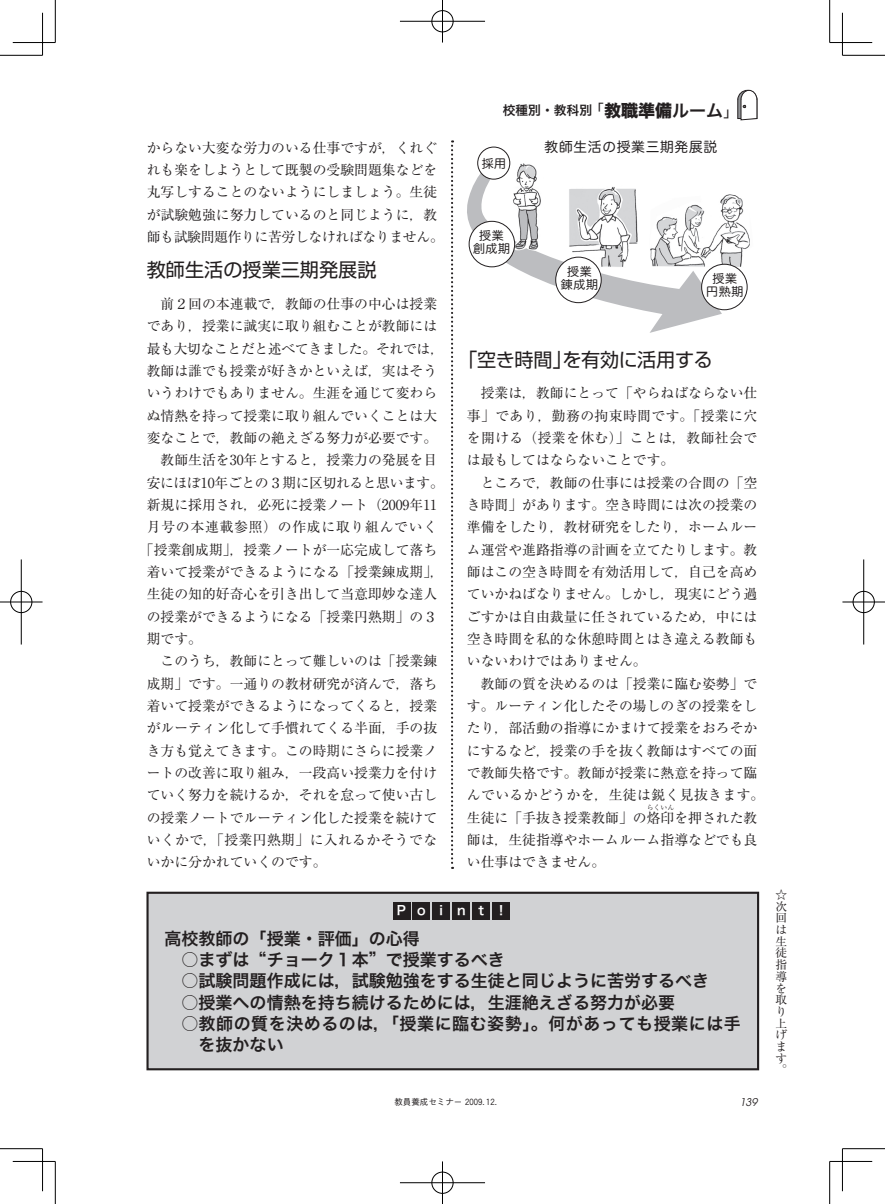
<style>
.page{position:relative;width:885px;height:1204px;background:#fff}
.page>*{position:absolute;margin:0;border:0;box-sizing:border-box;transform-origin:0 0}
.t1{font:19.2px "Shin Go Pro";letter-spacing:-.03em;color:#231f20}
.t2{font:19.2px "Shin Go Pro";color:#231f20}
.t3{font:16.95px "Hira Kaku Pro W6";color:#231f20}
.t4{font:16.95px "Hira Kaku Pro W6";letter-spacing:.03em;color:#231f20}
.t5{font:13.8px/22.4px "Ryumin Pr 6";color:#231f20}
.t6{font:13.8px "Ryumin Pr 6";letter-spacing:-.03em;color:#231f20}
.t7{font:13.8px "Ryumin Pr 6";letter-spacing:-.025em;color:#231f20}
.t8{font:13.8px "Ryumin Pr 6";letter-spacing:.03em;color:#231f20}
.t9{font:13.8px "Ryumin Pr 6";letter-spacing:.055em;color:#231f20}
.t10{font:13.8px "Hira Maru Pro W4";letter-spacing:.05em;color:#231f20}
.t11{font:12.75px "Hira Kaku Pro W6";color:#231f20}
.t12{font:12.75px "Hira Kaku Pro W6";letter-spacing:1.05em;color:#fff}
.t13{font:12px/13.5px "Hira Maru Pro W4";letter-spacing:.05em;color:#231f20;text-align:center}
.t14{font:11.7px/11.7px "Ryumin Pro";color:#231f20}
.t15{font:italic 10.65px "Avant Garde";color:#231f20}
.t16{font:500 8.55px "Gothic BBB Pr 6";color:#231f20}
.t17{font:6.9px "Ryumin Pr 6";color:#231f20}
.s1{font-family:"Hira Kaku Pro W3";font-size:16.95px}
.s2{font-family:"Hira Kaku Std W8";font-size:16.95px}
.s3{font-size:16.95px}
.s4{font-family:"Hankaku Num Gth";font-weight:400}
</style>
<div class="page">
<svg style="left:737px;top:89px;width:20px;height:32px"></svg>
<svg style="left:451px;top:140px;width:2px;height:728px"></svg>
<div style="left:147px;top:892px;width:611px;height:177px;background:#d1d2d4"></div>
<div style="left:146px;top:891px;width:613px;height:179px;border:2px solid #231f20"></div>
<div style="left:393px;top:902px;width:17px;height:17px;background:#231f20"></div>
<div style="left:413px;top:902px;width:17px;height:17px;background:#231f20"></div>
<div style="left:433px;top:902px;width:17px;height:17px;background:#231f20"></div>
<div style="left:453px;top:902px;width:17px;height:17px;background:#231f20"></div>
<div style="left:472px;top:902px;width:17px;height:17px;background:#231f20"></div>
<div style="left:492px;top:902px;width:17px;height:17px;background:#231f20"></div>
<svg style="left:467px;top:157px;width:254px;height:176px"></svg>
<img style="left:568px;top:185px;width:71px;height:83px">
<img style="left:648px;top:194px;width:102px;height:73px">
<img style="left:511px;top:161px;width:34px;height:90px">
<div style="left:477px;top:147px;width:32px;height:32px;background:#fff;border-radius:50%"></div>
<div style="left:477px;top:147px;width:33px;height:32px;border:1px solid #231f20;border-radius:50%"></div>
<div style="left:469px;top:221px;width:45px;height:46px;background:#fff;border-radius:50%"></div>
<div style="left:468px;top:221px;width:47px;height:46px;border:1px solid #231f20;border-radius:50%"></div>
<div style="left:555px;top:257px;width:46px;height:46px;background:#fff;border-radius:50%"></div>
<div style="left:555px;top:257px;width:46px;height:46px;border:1px solid #231f20;border-radius:50%"></div>
<div style="left:701px;top:264px;width:46px;height:46px;background:#fff;border-radius:50%"></div>
<div style="left:701px;top:264px;width:46px;height:46px;border:1px solid #231f20;border-radius:50%"></div>
<hr style="left:0;top:55px;width:43px;height:1px;background:#000">
<hr style="left:842px;top:55px;width:42px;height:1px;background:#000">
<hr style="left:0;top:1148px;width:43px;height:1px;background:#000">
<hr style="left:842px;top:1148px;width:42px;height:1px;background:#000">
<hr style="left:55px;top:0;width:1px;height:43px;background:#000">
<hr style="left:55px;top:1161px;width:1px;height:42px;background:#000">
<hr style="left:829px;top:0;width:1px;height:43px;background:#000">
<hr style="left:829px;top:1161px;width:1px;height:42px;background:#000">
<hr style="left:13px;top:42px;width:42px;height:1px;background:#000">
<hr style="left:829px;top:42px;width:43px;height:1px;background:#000">
<hr style="left:13px;top:1161px;width:42px;height:1px;background:#000">
<hr style="left:829px;top:1161px;width:43px;height:1px;background:#000">
<hr style="left:42px;top:13px;width:1px;height:42px;background:#000">
<hr style="left:42px;top:1148px;width:1px;height:43px;background:#000">
<hr style="left:842px;top:13px;width:1px;height:42px;background:#000">
<hr style="left:842px;top:1148px;width:1px;height:43px;background:#000">
<div style="left:431px;top:10px;width:23px;height:23px;border:2px solid #fff;border-radius:50%"></div>
<hr style="left:400px;top:20px;width:85px;height:2px;background:#fff">
<hr style="left:441px;top:0;width:2px;height:43px;background:#fff">
<div style="left:431px;top:10px;width:22px;height:22px;border:1px solid #000;border-radius:50%"></div>
<hr style="left:400px;top:21px;width:85px;height:1px;background:#000">
<hr style="left:442px;top:0;width:1px;height:43px;background:#000">
<div style="left:431px;top:1170px;width:23px;height:24px;border:2px solid #fff;border-radius:50%"></div>
<hr style="left:400px;top:1181px;width:85px;height:2px;background:#fff">
<hr style="left:441px;top:1161px;width:2px;height:42px;background:#fff">
<div style="left:431px;top:1171px;width:22px;height:22px;border:1px solid #000;border-radius:50%"></div>
<hr style="left:400px;top:1182px;width:85px;height:1px;background:#000">
<hr style="left:442px;top:1161px;width:1px;height:42px;background:#000">
<div style="left:10px;top:590px;width:23px;height:23px;border:2px solid #fff;border-radius:50%"></div>
<hr style="left:0;top:601px;width:43px;height:2px;background:#fff">
<hr style="left:20px;top:559px;width:2px;height:85px;background:#fff">
<div style="left:10px;top:591px;width:22px;height:21px;border:1px solid #000;border-radius:50%"></div>
<hr style="left:0;top:601px;width:43px;height:1px;background:#000">
<hr style="left:21px;top:559px;width:1px;height:85px;background:#000">
<div style="left:851px;top:590px;width:24px;height:23px;border:2px solid #fff;border-radius:50%"></div>
<hr style="left:842px;top:601px;width:42px;height:2px;background:#fff">
<hr style="left:862px;top:559px;width:2px;height:85px;background:#fff">
<div style="left:852px;top:591px;width:22px;height:21px;border:1px solid #000;border-radius:50%"></div>
<hr style="left:842px;top:601px;width:42px;height:1px;background:#000">
<hr style="left:863px;top:559px;width:1px;height:85px;background:#000">
<p class="t5" style="left:147px;top:135px;width:299px">からない大変な労力のいる仕事ですが，くれぐれも楽をしようとして既製の受験問題集などを丸写しすることのないようにしましょう。生徒が試験勉強に努力しているのと同じように，教師も試験問題作りに苦労しなければなりません。</p>
<h1 class="t2" style="left:147px;top:254px;width:231px">教師生活の授業三期発展説</h1>
<p class="t5" style="left:147px;top:292px;width:292px">　前２回の本連載で，教師の仕事の中心は授業</p>
<p class="t5" style="left:147px;top:314px;width:292px">であり，授業に誠実に取り組むことが教師には</p>
<p class="t7" style="left:147px;top:337px;width:299px">最も大切なことだと述べてきました。それでは，</p>
<p class="t5" style="left:147px;top:359px;width:292px">教師は誰でも授業が好きかといえば，実はそう</p>
<p class="t5" style="left:147px;top:381px;width:292px">いうわけでもありません。生涯を通じて変わら</p>
<p class="t5" style="left:147px;top:403px;width:292px">ぬ情熱を持って授業に取り組んでいくことは大</p>
<p class="t5" style="left:147px;top:426px;width:292px">変なことで，教師の絶えざる努力が必要です。</p>
<p class="t5" style="left:147px;top:448px;width:292px">　教師生活を30年とすると，授業力の発展を目</p>
<p class="t6" style="left:147px;top:471px;width:299px">安にほぼ10年ごとの３期に区切れると思います。</p>
<p class="t5" style="left:147px;top:493px;width:292px">新規に採用され，必死に授業ノート（2009年11</p>
<p class="t9" style="left:147px;top:516px;width:292px">月号の本連載参照）の作成に取り組んでいく</p>
<p class="t5" style="left:140px;top:537px;width:299px">「授業創成期」，授業ノートが一応完成して落ち</p>
<p class="t5" style="left:147px;top:559px;width:299px">着いて授業ができるようになる「授業錬成期」，</p>
<p class="t5" style="left:147px;top:582px;width:292px">生徒の知的好奇心を引き出して当意即妙な達人</p>
<p class="t5" style="left:147px;top:604px;width:292px">の授業ができるようになる「授業円熟期」の３</p>
<p class="t5" style="left:147px;top:626px;width:57px">期です。</p>
<p class="t5" style="left:147px;top:649px;width:292px">　このうち，教師にとって難しいのは「授業錬</p>
<p class="t5" style="left:147px;top:671px;width:292px">成期」です。一通りの教材研究が済んで，落ち</p>
<p class="t5" style="left:147px;top:693px;width:292px">着いて授業ができるようになってくると，授業</p>
<p class="t5" style="left:147px;top:716px;width:292px">がルーティン化して手慣れてくる半面，手の抜</p>
<p class="t5" style="left:147px;top:738px;width:292px">き方も覚えてきます。この時期にさらに授業ノ</p>
<p class="t5" style="left:147px;top:760px;width:292px">ートの改善に取り組み，一段高い授業力を付け</p>
<p class="t5" style="left:147px;top:783px;width:292px">ていく努力を続けるか，それを怠って使い古し</p>
<p class="t5" style="left:147px;top:805px;width:292px">の授業ノートでルーティン化した授業を続けて</p>
<p class="t8" style="left:147px;top:828px;width:292px">いくかで，「授業円熟期」に入れるかそうでな</p>
<p class="t5" style="left:147px;top:850px;width:181px">いかに分かれていくのです。</p>
<p class="t11" style="left:502px;top:99px;width:239px">校種別・教科別<span class="s1">「</span><span class="s2">教職準備</span><span class="s3">ルーム</span><span class="s1">」</span></p>
<p class="t13" style="left:481px;top:156px;width:26px">採用</p>
<p class="t13" style="left:473px;top:228px;width:38px">授業創成期</p>
<p class="t10" style="left:544px;top:135px;width:174px">教師生活の授業三期発展説</p>
<p class="t13" style="left:561px;top:264px;width:38px">授業錬成期</p>
<p class="t13" style="left:706px;top:271px;width:38px">授業円熟期</p>
<h1 class="t1" style="left:458px;top:344px;width:256px">「空き時間」を有効に活用する</h1>
<p class="t5" style="left:467px;top:381px;width:299px">　授業は，教師にとって「やらねばならない仕事」であり，勤務の拘束時間です。「授業に穴を開ける（授業を休む）」ことは，教師社会では最もしてはならないことです。<br>　ところで，教師の仕事には授業の合間の「空き時間」があります。空き時間には次の授業の準備をしたり，教材研究をしたり，ホームルーム運営や進路指導の計画を立てたりします。教師はこの空き時間を有効活用して，自己を高めていかねばなりません。しかし，現実にどう過ごすかは自由裁量に任されているため，中には空き時間を私的な休憩時間とはき違える教師もいないわけではありません。<br>　教師の質を決めるのは「授業に臨む姿勢」です。ルーティン化したその場しのぎの授業をしたり，部活動の指導にかまけて授業をおろそかにするなど，授業の手を抜く教師はすべての面で教師失格です。教師が授業に熱意を持って臨んでいるかどうかを，生徒は鋭く見抜きます。生徒に「手抜き授業教師」の烙印を押された教</p>
<p class="t17" style="left:646px;top:801px;width:29px">らくいん</p>
<p class="t5" style="left:467px;top:827px;width:292px">師は，生徒指導やホームルーム指導などでも良い仕事はできません。</p>
<p class="t12" style="left:397px;top:899px;width:112px">Point！</p>
<p class="t3" style="left:164px;top:923px;width:257px">高校教師の「授業・評価」の心得</p>
<p class="t3" style="left:164px;top:944px;width:342px">　○まずは“チョーク１本”で授業するべき</p>
<p class="t3" style="left:164px;top:965px;width:546px">　○試験問題作成には，試験勉強をする生徒と同じように苦労するべき</p>
<p class="t3" style="left:164px;top:986px;width:512px">　○授業への情熱を持ち続けるためには，生涯絶えざる努力が必要</p>
<p class="t4" style="left:164px;top:1008px;width:578px">　○教師の質を決めるのは，「授業に臨む姿勢」。何があっても授業には手</p>
<p class="t3" style="left:198px;top:1029px;width:87px">を抜かない</p>
<p class="t16" style="left:394px;top:1094px;width:104px">教員養成セミナー <span class="s4">2009</span>. <span class="s4">12</span>.</p>
<p class="t15" style="left:739px;top:1095px;width:19px">139</p>
<p class="t14" style="left:775px;top:887px;width:13px">☆次回は生徒指導を取り上げます。</p>
</div>
